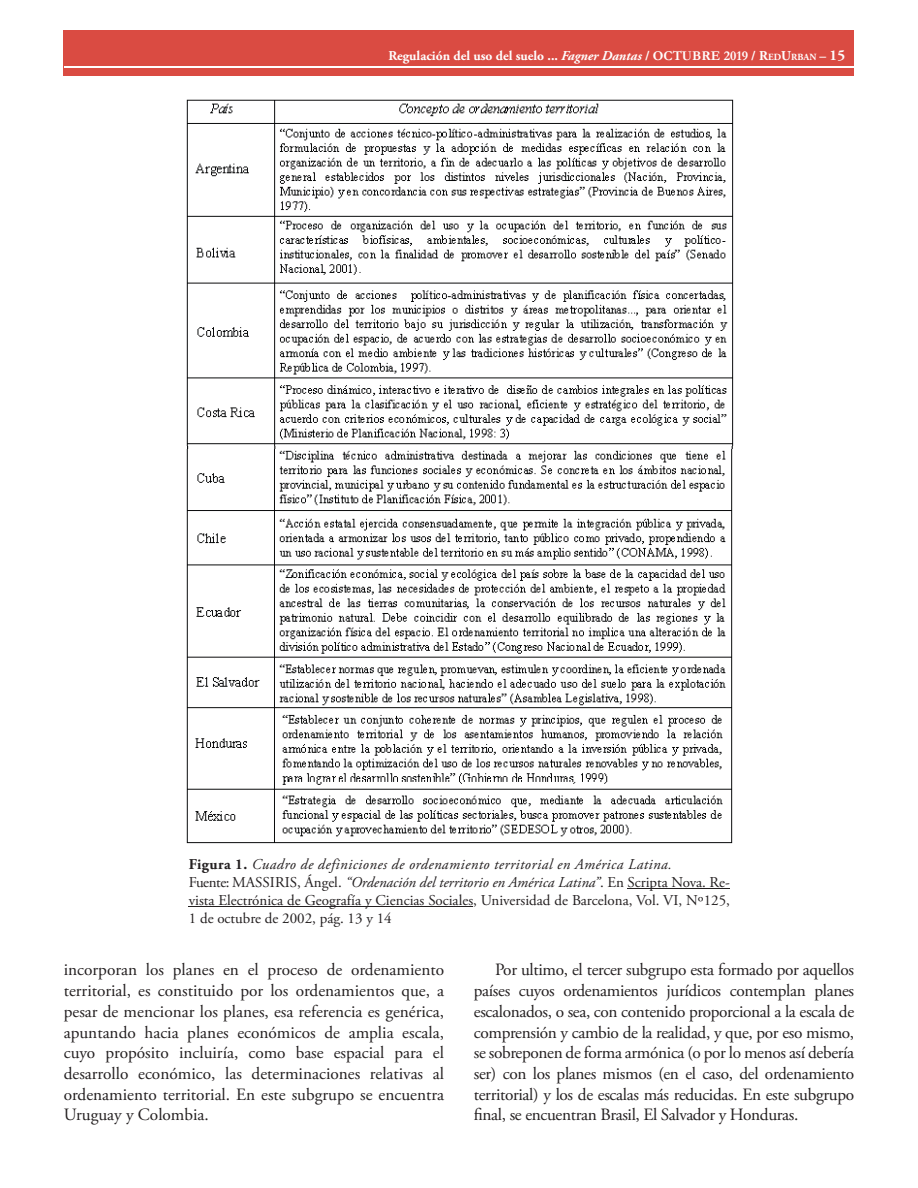
<style>
.page{position:relative;width:918px;height:1188px;background:#fff}
.page>*{position:absolute;margin:0;border:0;box-sizing:border-box;transform-origin:0 0}
.t1{font:17.25px/20.7px "Adobe Garamond Pro";letter-spacing:-.015em;color:#231f20;text-align:justify}
.t2{font:15px/18px "Adobe Garamond Pro";color:#231f20}
.t3{font:700 13.5px "Adobe Garamond Pro";color:#fff}
.s1{font-style:italic}
.s2{font-family:"Garamond"}
.s3{font-style:inherit}
.s4{font-size:9.45px}
.s5{font-size:15px;color:#fcfcfc}
.s6{font-weight:700}
</style>
<div class="page">
<hr style="left:628px;top:888px;width:102px;height:1px;background:#231f20">
<hr style="left:189px;top:906px;width:284px;height:1px;background:#231f20">
<img style="left:186px;top:99px;width:548px;height:745px">
<img style="left:186px;top:447px;width:548px;height:2px">
<div style="left:64px;top:30px;width:790px;height:45px;background:#da4b42"></div>
<hr style="left:64px;top:66px;width:790px;height:2px;background:#fff">
<p class="t3" style="left:388px;top:47px;width:458px">Regulación del uso del suelo ... <span class="s1">Fagner Dantas</span> / <span class="s2">OCTUBRE 2019</span> / <span class="s3">R</span><span class="s4">ED</span><span class="s3">U</span><span class="s4">RBAN</span> – <span class="s5">15</span></p>
<p class="t2" style="left:189px;top:855px;width:543px"><span class="s6">Figura 1.</span> <span class="s1">Cuadro de definiciones de ordenamiento territorial en América Latina.<br></span>Fuente: MASSIRIS, Ángel. <span class="s1">“Ordenación del territorio en América Latina”</span>. En Scripta Nova. Re&shy;vista Electrónica de Geografía y Ciencias Sociales, Universidad de Barcelona, Vol. VI, Nº125, 1 de octubre de 2002, pág. 13 y 14</p>
<p class="t1" style="left:64px;top:960px;width:382px">incorporan los planes en el proceso de ordenamiento territorial, es constituido por los ordenamientos que, a pesar de mencionar los planes, esa referencia es genérica, apuntando hacia planes económicos de amplia escala, cuyo propósito incluiría, como base espacial para el desarrollo económico, las determinaciones relativas al ordenamiento territorial. En este subgrupo se encuentra Uruguay y Colombia.</p>
<p class="t1" style="left:474px;top:960px;width:382px;text-indent:21px">Por ultimo, el tercer subgrupo esta formado por aquellos países cuyos ordenamientos jurídicos contemplan planes escalonados, o sea, con contenido proporcional a la escala de comprensión y cambio de la realidad, y que, por eso mismo, se sobreponen de forma armónica (o por lo menos así debería ser) con los planes mismos (en el caso, del ordenamiento territorial) y los de escalas más reducidas. En este subgrupo final, se encuentran Brasil, El Salvador y Honduras.</p>
</div>
